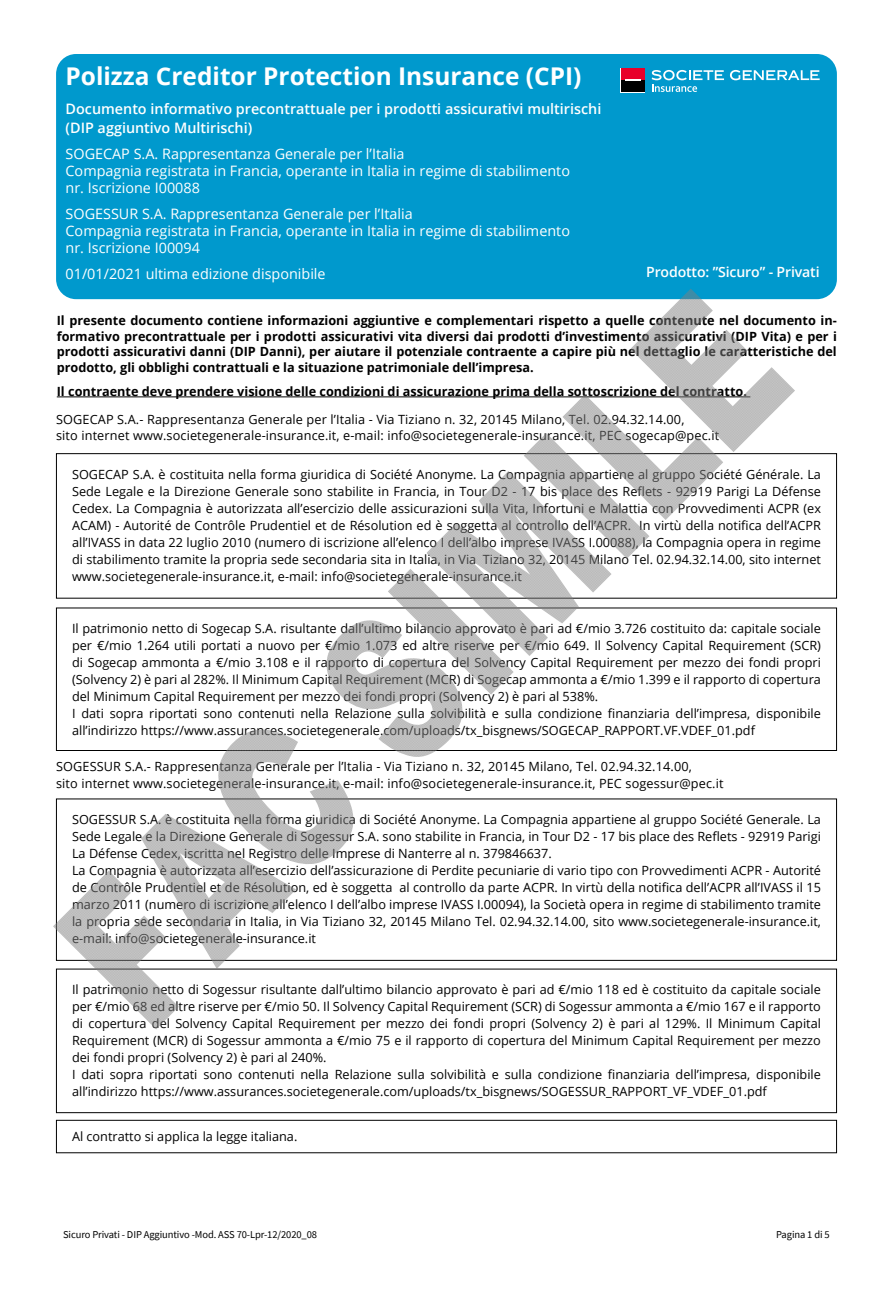
<style>
.page{position:relative;width:893px;height:1297px;background:#fff}
.page>*{position:absolute;margin:0;border:0;box-sizing:border-box;transform-origin:0 0}
.t1{font:700 24.45px "Open Sans";color:#fff}
.t2{font:14.4px/17.2px "Open Sans";color:#fff}
.t3{font:600 14.4px/18.8px "Open Sans";color:#fff}
.t4{font:600 14.1px "Open Sans";letter-spacing:-.01em;color:#fff}
.t5{font:12.75px/17px "Open Sans";color:#000}
.t6{font:700 12.75px/15.5px "Open Sans";color:#000;text-align:justify}
.t7{font:10.5px "Source Sans Pro";letter-spacing:-.01em;color:#000}
</style>
<div class="page">
<div style="left:56px;top:54px;width:781px;height:245px;background:#0099cd;border-radius:20px"></div>
<div style="left:56px;top:453px;width:781px;height:145px;border:1px solid #000"></div>
<div style="left:56px;top:799px;width:781px;height:162px;border:1px solid #000"></div>
<div style="left:56px;top:969px;width:781px;height:144px;border:1px solid #000"></div>
<div style="left:56px;top:608px;width:781px;height:143px;border:1px solid #000"></div>
<div style="left:56px;top:1120px;width:781px;height:33px;border:1px solid #000"></div>
<hr style="left:57px;top:397px;width:693px;height:1px;background:#000">
<svg style="left:730px;top:70px;width:90px;height:10px"></svg>
<svg style="left:652px;top:70px;width:72px;height:22px"></svg>
<div style="left:620px;top:68px;width:25px;height:24px;background:#fff"></div>
<div style="left:621px;top:68px;width:24px;height:12px;background:#e8002a"></div>
<div style="left:621px;top:80px;width:24px;height:12px;background:#000"></div>
<svg style="left:625px;top:79px;width:15px;height:2px"></svg>
<img style="left:53px;top:871px;width:126px;height:158px">
<img style="left:141px;top:814px;width:155px;height:155px">
<img style="left:216px;top:729px;width:138px;height:136px">
<img style="left:326px;top:620px;width:137px;height:138px">
<img style="left:388px;top:569px;width:126px;height:126px;border-radius:23px">
<img style="left:426px;top:471px;width:185px;height:185px">
<img style="left:524px;top:433px;width:125px;height:126px;border-radius:23px">
<img style="left:562px;top:395px;width:161px;height:125px">
<img style="left:630px;top:289px;width:165px;height:163px">
<h1 class="t1" style="left:66px;top:59px;width:517px">Polizza Creditor Protection Insurance (CPI)</h1>
<p class="t3" style="left:66px;top:99px;width:537px">Documento informativo precontrattuale per i prodotti assicurativi multirischi (DIP aggiuntivo Multirischi)</p>
<p class="t2" style="left:66px;top:144px;width:506px">SOGECAP S.A. Rappresentanza Generale per l’Italia<br>Compagnia registrata in Francia, operante in Italia in regime di stabilimento nr. Iscrizione I00088</p>
<p class="t2" style="left:66px;top:205px;width:506px">SOGESSUR S.A. Rappresentanza Generale per l’Italia<br>Compagnia registrata in Francia, operante in Italia in regime di stabilimento nr. Iscrizione I00094</p>
<p class="t2" style="left:66px;top:265px;width:262px">01/01/2021 ultima edizione disponibile</p>
<p class="t6" style="left:57px;top:313px;width:782px">Il presente documento contiene informazioni aggiuntive e complementari rispetto a quelle contenute nel documento in&shy;formativo precontrattuale per i prodotti assicurativi vita diversi dai prodotti d’investimento assicurativi (DIP Vita) e per i prodotti assicurativi danni (DIP Danni), per aiutare il potenziale contraente a capire più nel dettaglio le caratteristiche del prodotto, gli obblighi contrattuali e la situazione patrimoniale dell’impresa.</p>
<p class="t6" style="left:57px;top:383px;width:692px">Il contraente deve prendere visione delle condizioni di assicurazione prima della sottoscrizione del contratto.</p>
<p class="t4" style="left:646px;top:262px;width:175px">Prodotto: ”Sicuro” - Privati</p>
<p class="t5" style="left:56px;top:410px;width:665px">SOGECAP S.A.- Rappresentanza Generale per l’Italia - Via Tiziano n. 32, 20145 Milano, Tel. 02.94.32.14.00,<br>sito internet www.societegenerale-insurance.it, e-mail: info@societegenerale-insurance.it, PEC sogecap@pec.it</p>
<p class="t5" style="left:72px;top:466px;width:750px;text-align:justify">SOGECAP S.A. è costituita nella forma giuridica di Société Anonyme. La Compagnia appartiene al gruppo Société Générale. La Sede Legale e la Direzione Generale sono stabilite in Francia, in Tour D2 - 17 bis place des Reflets - 92919 Parigi La Défense Cedex. La Compagnia è autorizzata all’esercizio delle assicurazioni sulla Vita, Infortuni e Malattia con Provvedimenti ACPR (ex ACAM) - Autorité de Contrôle Prudentiel et de Résolution ed è soggetta al controllo dell’ACPR. In virtù della notifica dell’ACPR all’IVASS in data 22 luglio 2010 (numero di iscrizione all’elenco I dell’albo imprese IVASS I.00088), la Compagnia opera in regime di stabilimento tramite la propria sede secondaria sita in Italia, in Via Tiziano 32, 20145 Milano Tel. 02.94.32.14.00, sito internet www.societegenerale-insurance.it, e-mail: info@societegenerale-insurance.it</p>
<p class="t5" style="left:72px;top:620px;width:750px">Il patrimonio netto di Sogecap S.A. risultante dall’ultimo bilancio approvato è pari ad €/mio 3.726 costituito da: capitale sociale per €/mio 1.264 utili portati a nuovo per €/mio 1.073 ed altre riserve per €/mio 649. Il Solvency Capital Requirement (SCR) di Sogecap ammonta a €/mio 3.108 e il rapporto di copertura del Solvency Capital Requirement per mezzo dei fondi propri (Solvency 2) è pari al 282%. Il Minimum Capital Requirement (MCR) di Sogecap ammonta a €/mio 1.399 e il rapporto di copertura del Minimum Capital Requirement per mezzo dei fondi propri (Solvency 2) è pari al 538%.<br>I dati sopra riportati sono contenuti nella Relazione sulla solvibilità e sulla condizione finanziaria dell’impresa, disponibile all’indirizzo https://www.assurances.societegenerale.com/uploads/tx_bisgnews/SOGECAP_RAPPORT.VF.VDEF_01.pdf</p>
<p class="t5" style="left:56px;top:757px;width:669px">SOGESSUR S.A.- Rappresentanza Generale per l’Italia - Via Tiziano n. 32, 20145 Milano, Tel. 02.94.32.14.00,<br>sito internet www.societegenerale-insurance.it, e-mail: info@societegenerale-insurance.it, PEC sogessur@pec.it</p>
<p class="t5" style="left:72px;top:811px;width:750px">SOGESSUR S.A. è costituita nella forma giuridica di Société Anonyme. La Compagnia appartiene al gruppo Société Generale. La Sede Legale e la Direzione Generale di Sogessur S.A. sono stabilite in Francia, in Tour D2 - 17 bis place des Reflets - 92919 Parigi La Défense Cedex, iscritta nel Registro delle Imprese di Nanterre al n. 379846637.<br>La Compagnia è autorizzata all’esercizio dell’assicurazione di Perdite pecuniarie di vario tipo con Provvedimenti ACPR - Autorité de Contrôle Prudentiel et de Résolution, ed è soggetta al controllo da parte ACPR. In virtù della notifica dell’ACPR all’IVASS il 15 marzo 2011 (numero di iscrizione all’elenco I dell’albo imprese IVASS I.00094), la Società opera in regime di stabilimento tramite la propria sede secondaria in Italia, in Via Tiziano 32, 20145 Milano Tel. 02.94.32.14.00, sito www.societegenerale-insurance.it, e-mail: info@societegenerale-insurance.it</p>
<p class="t5" style="left:72px;top:981px;width:750px">Il patrimonio netto di Sogessur risultante dall’ultimo bilancio approvato è pari ad €/mio 118 ed è costituito da capitale sociale per €/mio 68 ed altre riserve per €/mio 50. Il Solvency Capital Requirement (SCR) di Sogessur ammonta a €/mio 167 e il rapporto di copertura del Solvency Capital Requirement per mezzo dei fondi propri (Solvency 2) è pari al 129%. Il Minimum Capital Requirement (MCR) di Sogessur ammonta a €/mio 75 e il rapporto di copertura del Minimum Capital Requirement per mezzo dei fondi propri (Solvency 2) è pari al 240%.<br>I dati sopra riportati sono contenuti nella Relazione sulla solvibilità e sulla condizione finanziaria dell’impresa, disponibile all’indirizzo https://www.assurances.societegenerale.com/uploads/tx_bisgnews/SOGESSUR_RAPPORT_VF_VDEF_01.pdf</p>
<p class="t5" style="left:72px;top:1128px;width:227px">Al contratto si applica la legge italiana.</p>
<p class="t7" style="left:63px;top:1228px;width:255px">Sicuro Privati - DIP Aggiuntivo -Mod. ASS 70-Lpr-12/2020_08</p>
<p class="t7" style="left:776px;top:1228px;width:55px">Pagina 1 di 5</p>
</div>
